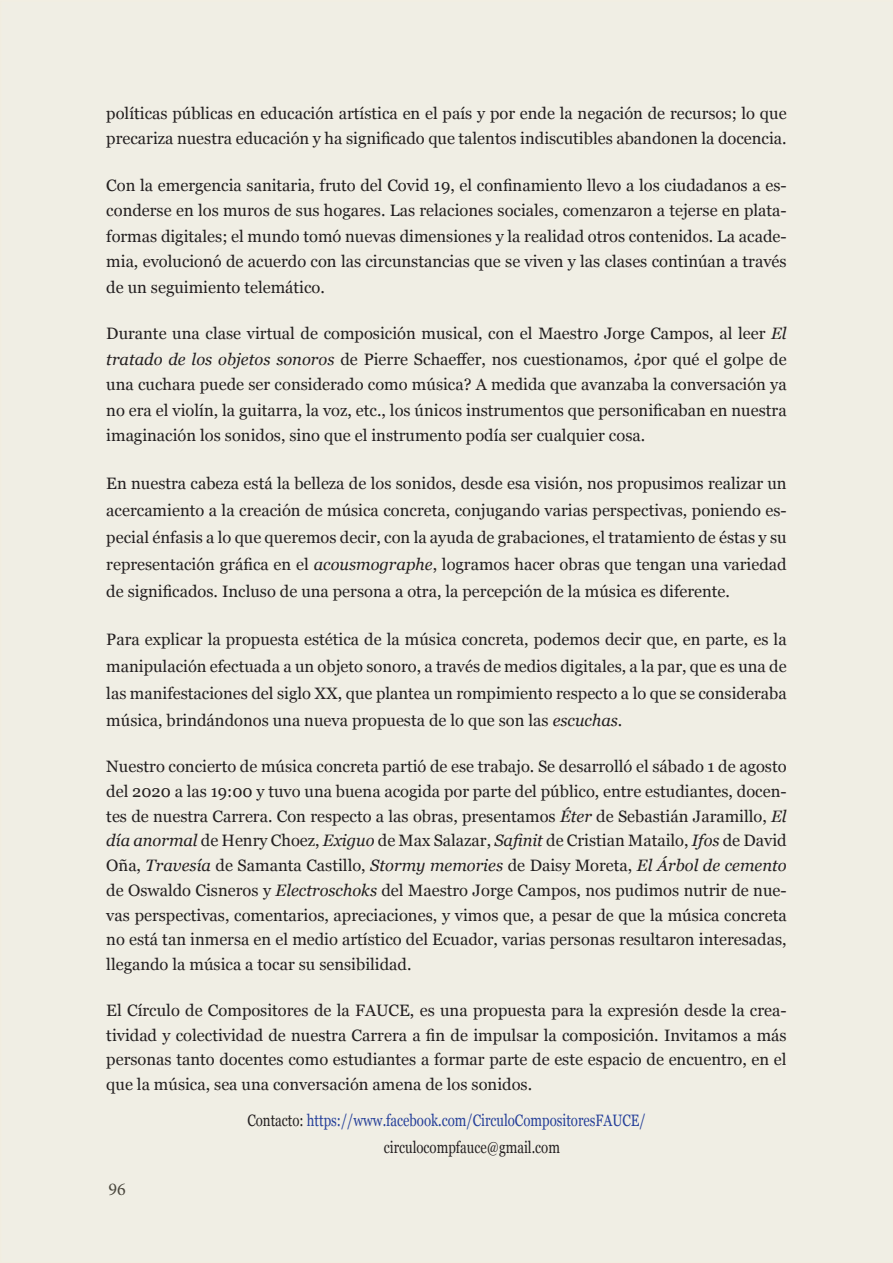
<style>
.page{position:relative;width:893px;height:1263px;background:#f0eee4}
.page>*{position:absolute;margin:0;border:0;box-sizing:border-box;transform-origin:0 0}
.t1{font:18px "Minion Pro";color:#231f20}
.t2{font:16.5px/24.8px "Georgia";color:#231f20;text-align:justify}
.t3{font:16.5px "Georgia";color:#253f99;scale:.8 1}
.t4{font:16.5px "Georgia";color:#231f20;scale:.8 1}
.s1{font-style:italic}
.s2{color:#231f20}
</style>
<div class="page">
<p class="t2" style="left:106px;top:101px;width:682px;line-height:25.5px">políticas públicas en educación artística en el país y por ende la negación de recursos; lo que precariza nuestra educación y ha significado que talentos indiscutibles abandonen la docencia.</p>
<p class="t2" style="left:106px;top:173px;width:682px;line-height:25.5px">Con la emergencia sanitaria, fruto del Covid 19, el confinamiento llevo a los ciudadanos a es&shy;conderse en los muros de sus hogares. Las relaciones sociales, comenzaron a tejerse en plata&shy;formas digitales; el mundo tomó nuevas dimensiones y la realidad otros contenidos. La acade&shy;mia, evolucionó de acuerdo con las circunstancias que se viven y las clases continúan a través de un seguimiento telemático.</p>
<p class="t2" style="left:106px;top:321px;width:682px;line-height:25.5px">Durante una clase virtual de composición musical, con el Maestro Jorge Campos, al leer <span class="s1">El tratado de los objetos sonoros</span> de Pierre Schaeffer, nos cuestionamos, ¿por qué el golpe de una cuchara puede ser considerado como música? A medida que avanzaba la conversación ya no era el violín, la guitarra, la voz, etc., los únicos instrumentos que personificaban en nuestra imaginación los sonidos, sino que el instrumento podía ser cualquier cosa.</p>
<p class="t2" style="left:106px;top:470px;width:682px;line-height:27px">En nuestra cabeza está la belleza de los sonidos, desde esa visión, nos propusimos realizar un acercamiento a la creación de música concreta, conjugando varias perspectivas, poniendo es&shy;pecial énfasis a lo que queremos decir, con la ayuda de grabaciones, el tratamiento de éstas y su representación gráfica en el <span class="s1">acousmographe</span>, logramos hacer obras que tengan una variedad de significados. Incluso de una persona a otra, la percepción de la música es diferente.</p>
<p class="t2" style="left:106px;top:626px;width:682px;line-height:27px">Para explicar la propuesta estética de la música concreta, podemos decir que, en parte, es la manipulación efectuada a un objeto sonoro, a través de medios digitales, a la par, que es una de las manifestaciones del siglo XX, que plantea un rompimiento respecto a lo que se consideraba música, brindándonos una nueva propuesta de lo que son las <span class="s1">escuchas</span>.</p>
<p class="t2" style="left:106px;top:754px;width:682px">Nuestro concierto de música concreta partió de ese trabajo. Se desarrolló el sábado 1 de agosto del 2020 a las 19:00 y tuvo una buena acogida por parte del público, entre estudiantes, docen&shy;tes de nuestra Carrera. Con respecto a las obras, presentamos <span class="s1">Éter</span> de Sebastián Jaramillo, <span class="s1">El día anormal</span> de Henry Choez, <span class="s1">Exiguo</span> de Max Salazar, <span class="s1">Safinit</span> de Cristian Matailo, <span class="s1">Ifos</span> de David Oña, <span class="s1">Travesía</span> de Samanta Castillo, <span class="s1">Stormy memories</span> de Daisy Moreta, <span class="s1">El Árbol de cemento </span>de Oswaldo Cisneros y <span class="s1">Electroschoks</span> del Maestro Jorge Campos, nos pudimos nutrir de nue&shy;vas perspectivas, comentarios, apreciaciones, y vimos que, a pesar de que la música concreta no está tan inmersa en el medio artístico del Ecuador, varias personas resultaron interesadas, llegando la música a tocar su sensibilidad.</p>
<p class="t2" style="left:106px;top:998px;width:682px">El Círculo de Compositores de la FAUCE, es una propuesta para la expresión desde la crea&shy;tividad y colectividad de nuestra Carrera a fin de impulsar la composición. Invitamos a más personas tanto docentes como estudiantes a formar parte de este espacio de encuentro, en el que la música, sea una conversación amena de los sonidos.</p>
<p class="t3" style="left:247px;top:1110px;width:499px"><span class="s2">Contacto:</span> https://www.facebook.com/CirculoCompositoresFAUCE/</p>
<p class="t4" style="left:384px;top:1137px;width:222px">circulocompfauce@gmail.com</p>
<p class="t1" style="left:108px;top:1177px;width:19px">96</p>
</div>
